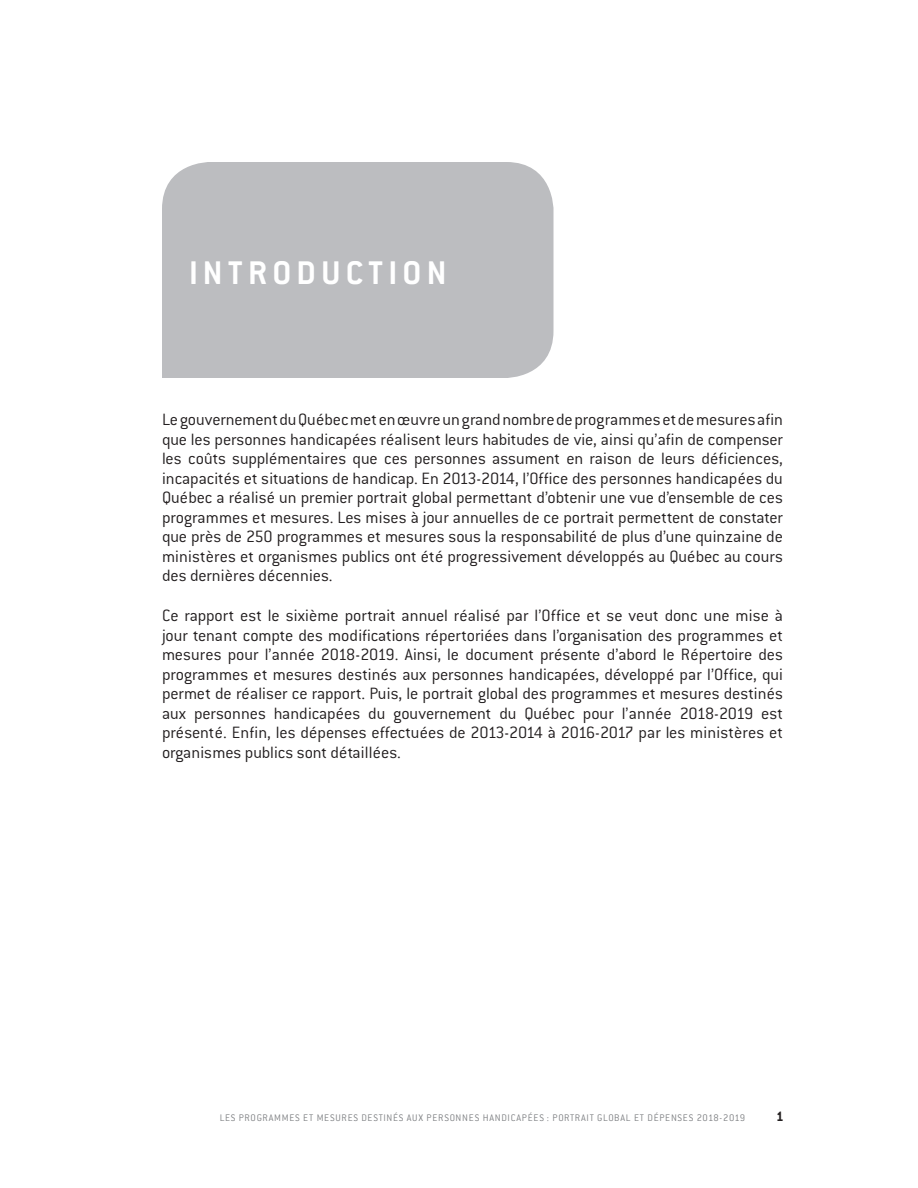
<style>
.page{position:relative;width:918px;height:1188px;background:#fff}
.page>*{position:absolute;margin:0;border:0;box-sizing:border-box;transform-origin:0 0}
.t1{font:700 36px "Conduit ITC";letter-spacing:.15em;color:#fff}
.t2{font:300 18px/19.5px "Conduit ITC";color:#231f20;text-align:justify}
.t3{font:700 15px "Conduit ITC";color:#231f20}
.t4{font:300 10.5px "Conduit ITC";letter-spacing:.075em;color:#808285}
</style>
<div class="page">
<div style="left:162px;top:162px;width:392px;height:216px;background:#bcbdc0"></div>
<h1 class="t1" style="left:189px;top:251px;width:259px">INTRODUCTION</h1>
<p class="t2" style="left:162px;top:410px;width:623px">Le gouvernement du Québec met en œuvre un grand nombre de programmes et de mesures afin que les personnes handicapées réalisent leurs habitudes de vie, ainsi qu’afin de compenser les coûts supplémentaires que ces personnes assument en raison de leurs déficiences, incapacités et situations de handicap. En 2013-2014, l’Office des personnes handicapées du Québec a réalisé un premier portrait global permettant d’obtenir une vue d’ensemble de ces programmes et mesures. Les mises à jour annuelles de ce portrait permettent de constater que près de 250 programmes et mesures sous la responsabilité de plus d’une quinzaine de ministères et organismes publics ont été progressivement développés au Québec au cours des dernières décennies.</p>
<p class="t2" style="left:162px;top:606px;width:623px">Ce rapport est le sixième portrait annuel réalisé par l’Office et se veut donc une mise à jour tenant compte des modifications répertoriées dans l’organisation des programmes et mesures pour l’année 2018-2019. Ainsi, le document présente d’abord le Répertoire des programmes et mesures destinés aux personnes handicapées, développé par l’Office, qui permet de réaliser ce rapport. Puis, le portrait global des programmes et mesures destinés aux personnes handicapées du gouvernement du Québec pour l’année 2018-2019 est présenté. Enfin, les dépenses effectuées de 2013-2014 à 2016-2017 par les ministères et organismes publics sont détaillées.</p>
<p class="t4" style="left:220px;top:1112px;width:527px">LES PROGRAMMES ET MESURES DESTINÉS AUX PERSONNES HANDICAPÉES : PORTRAIT GLOBAL ET DÉPENSES 2018-2019</p>
<p class="t3" style="left:776px;top:1107px;width:9px">1</p>
</div>
